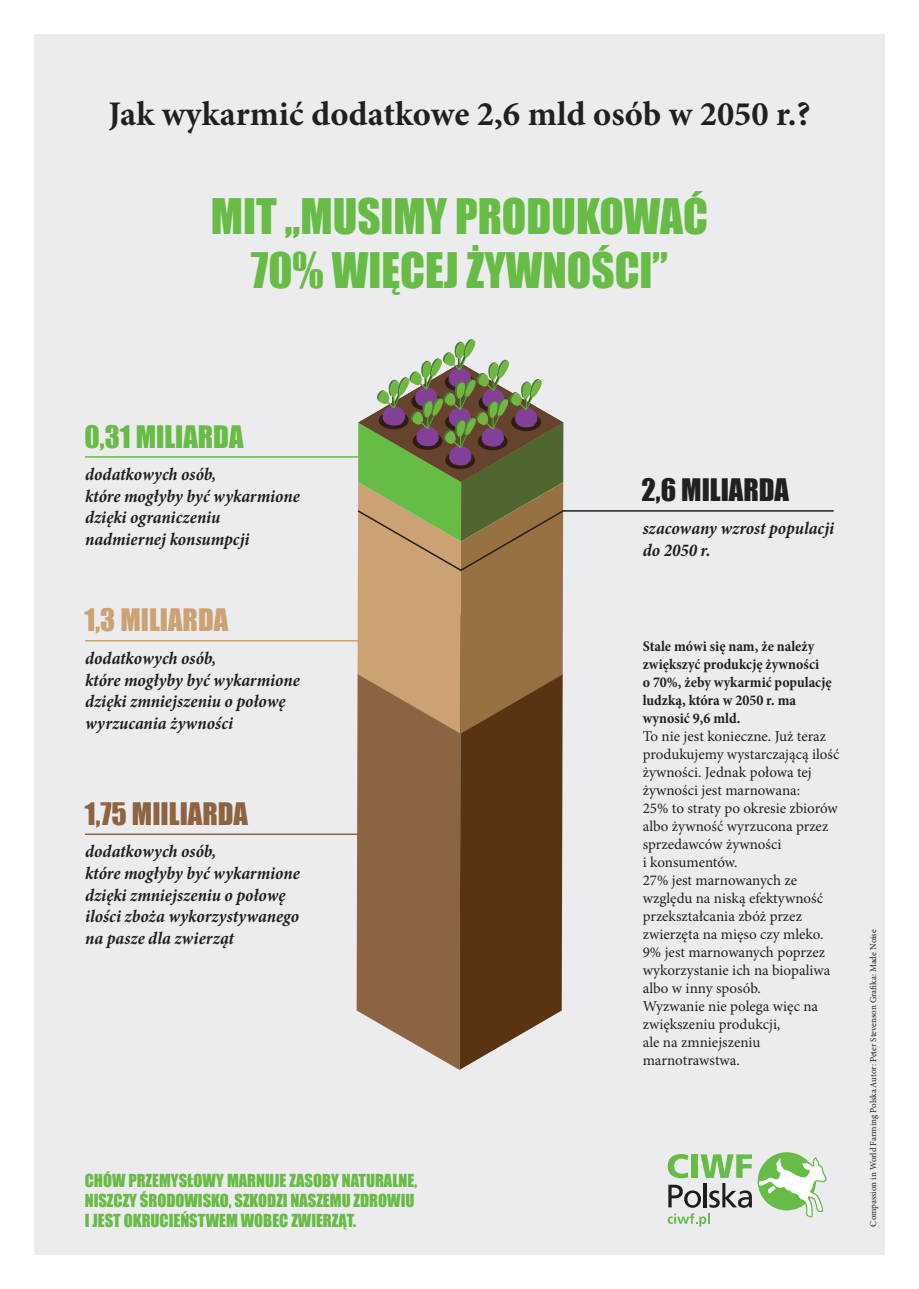
<style>
.page{position:relative;width:919px;height:1289px;background:#fff}
.page>*{position:absolute;margin:0;border:0;box-sizing:border-box;transform-origin:0 0}
.t1{font:45px/54px "Impact";color:#66bc45;text-align:center}
.t2{font:700 34.5px "Minion Pro";color:#231f20}
.t3{font:28.5px "Impact";color:#8d6441}
.t4{font:28.5px "Impact";color:#66bc45}
.t5{font:28.5px "Impact";color:#cca173}
.t6{font:28.5px "Impact";color:#231f20}
.t7{font:italic 700 condensed 18px/21.6px "Minion Pro";color:#231f20}
.t8{font:16.5px/19.8px "Impact";color:#68bc45}
.t9{font:15px/18px "Minion Pro";color:#231f20}
.t10{font:700 condensed 15px/18px "Minion Pro";color:#231f20}
.t11{font:9px "Minion Pro";letter-spacing:-.005em;color:#231f20}
</style>
<div class="page">
<div style="left:34px;top:34px;width:850px;height:1220px;background:#ececee"></div>
<svg style="left:356px;top:339px;width:478px;height:730px"></svg>
<hr style="left:85px;top:456px;width:273px;height:1px;background:#66bc45">
<hr style="left:85px;top:640px;width:273px;height:1px;background:#cca173">
<hr style="left:85px;top:833px;width:273px;height:2px;background:#8d6441">
<svg style="left:667px;top:1153px;width:159px;height:73px"></svg>
<h2 class="t2" style="left:108px;top:90px;width:703px">Jak wykarmić dodatkowe 2,6 mld osób w 2050 r.?</h2>
<h1 class="t1" style="left:211px;top:188px;width:498px">MIT „MUSIMY PRODUKOWAĆ<br>70% WIĘCEJ ŻYWNOŚCI”</h1>
<h3 class="t4" style="left:85px;top:415px;width:160px">0,31 MILIARDA</h3>
<p class="t7" style="left:85px;top:463px;width:216px">dodatkowych osób,<br>które mogłyby być wykarmione dzięki ograniczeniu nadmiernej konsumpcji</p>
<h3 class="t5" style="left:85px;top:598px;width:145px">1,3 MILIARDA</h3>
<p class="t7" style="left:85px;top:647px;width:216px">dodatkowych osób,<br>które mogłyby być wykarmione dzięki zmniejszeniu o połowę wyrzucania żywności</p>
<h3 class="t3" style="left:85px;top:791px;width:165px">1,75 MIILIARDA</h3>
<p class="t7" style="left:85px;top:840px;width:216px">dodatkowych osób,<br>które mogłyby być wykarmione dzięki zmniejszeniu o połowę ilości zboża wykorzystywanego na pasze dla zwierząt</p>
<p class="t8" style="left:85px;top:1170px;width:334px">CHÓW PRZEMYSŁOWY MARNUJE ZASOBY NATURALNE,<br>NISZCZY ŚRODOWISKO, SZKODZI NASZEMU ZDROWIU<br>I JEST OKRUCIEŃSTWEM WOBEC ZWIERZĄT.</p>
<h3 class="t6" style="left:641px;top:468px;width:149px">2,6 MILIARDA</h3>
<p class="t7" style="left:642px;top:517px;width:193px">szacowany wzrost populacji do 2050 r.</p>
<p class="t10" style="left:642px;top:636px;width:190px">Stale mówi się nam, że należy zwiększyć produkcję żywności<br>o 70%, żeby wykarmić populację ludzką, która w 2050 r. ma wynosić 9,6 mld.</p>
<p class="t9" style="left:642px;top:727px;width:198px">To nie jest konieczne. Już teraz produkujemy wystarczającą ilość żywności. Jednak połowa tej żywności jest marnowana:<br>25% to straty po okresie zbiorów albo żywność wyrzucona przez sprzedawców żywności<br>i konsumentów.<br>27% jest marnowanych ze względu na niską efektywność przekształcania zbóż przez zwierzęta na mięso czy mleko.<br>9% jest marnowanych poprzez wykorzystanie ich na biopaliwa albo w inny sposób.<br>Wyzwanie nie polega więc na zwiększeniu produkcji,<br>ale na zmniejszeniu marnotrawstwa.</p>
<p class="t11" style="left:867px;top:1226px;width:299px;rotate:-90deg">Compassion in World Farming Polska Autor: Peter Stevenson Gra ka: Made Noise</p>
</div>
